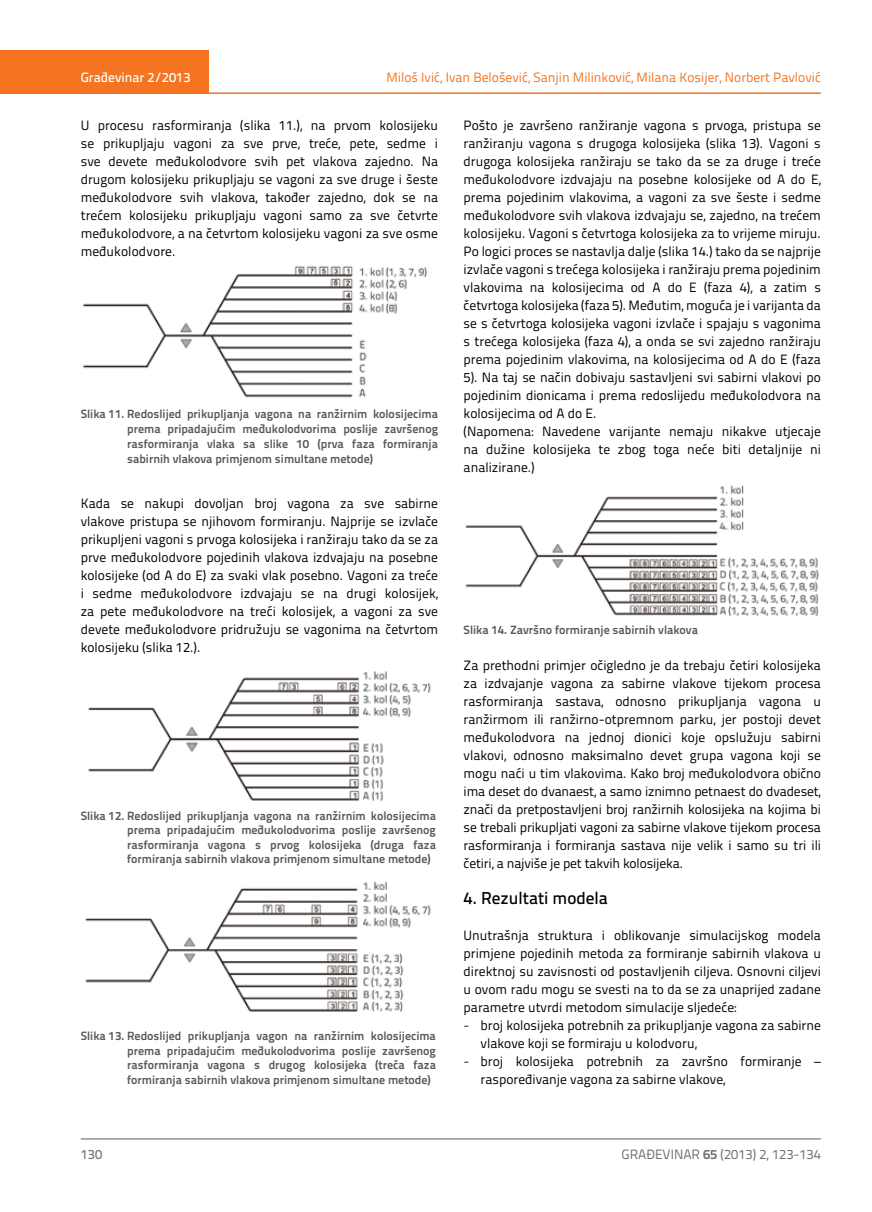
<style>
.page{position:relative;width:872px;height:1212px;background:#fff}
.page>*{position:absolute;margin:0;border:0;box-sizing:border-box;transform-origin:0 0}
.t1{font:500 17.25px "Titillium Text 22 L";color:#000}
.t2{font:13.5px/18px "Titillium Text 22 L";color:#000;text-align:justify}
.t3{font:13.5px "Titillium Text 22 L";color:#f47421}
.t4{font:13.5px "Titillium Text 22 L";color:#6d6e71}
.t5{font:500 13.5px "Titillium Text 22 L";color:#fff}
.t6{font:500 13.5px "Titillium Text 22 L";color:#797a7d}
.t7{font:700 12px/14.4px "Titillium Text 22 L";color:#58595b;text-align:justify}
.s1{font-weight:300}
.s2{font-weight:700}
</style>
<div class="page">
<div style="left:0;top:50px;width:208px;height:44px;background:#f47421"></div>
<hr style="left:0;top:92px;width:821px;height:2px;background:#f47421">
<hr style="left:81px;top:1139px;width:740px;height:1px;background:#58595b">
<img style="left:83px;top:266px;width:344px;height:132px">
<img style="left:88px;top:671px;width:343px;height:131px">
<img style="left:85px;top:881px;width:346px;height:131px">
<img style="left:465px;top:485px;width:354px;height:132px">
<p class="t3" style="left:386px;top:68px;width:436px">Miloš Ivić, Ivan Belošević, Sanjin Milinković, Milana Kosijer, Norbert Pavlović</p>
<p class="t2" style="left:81px;top:115px;width:359px">U procesu rasformiranja (slika 11.), na prvom kolosijeku se prikupljaju vagoni za sve prve, treće, pete, sedme i sve devete međukolodvore svih pet vlakova zajedno. Na drugom kolosijeku prikupljaju se vagoni za sve druge i šeste međukolodvore svih vlakova, također zajedno, dok se na trećem kolosijeku prikupljaju vagoni samo za sve četvrte međukolodvore, a na četvrtom kolosijeku vagoni za sve osme međukolodvore.</p>
<p class="t5" style="left:81px;top:67px;width:111px">Građevinar 2/2013</p>
<p class="t2" style="left:463px;top:115px;width:359px;text-align:left">Pošto je završeno ranžiranje vagona s prvoga, pristupa se ranžiranju vagona s drugoga kolosijeka (slika 13). Vagoni s drugoga kolosijeka ranžiraju se tako da se za druge i treće međukolodvore izdvajaju na posebne kolosijeke od A do E, prema pojedinim vlakovima, a vagoni za sve šeste i sedme međukolodvore svih vlakova izdvajaju se, zajedno, na trećem kolosijeku. Vagoni s četvrtoga kolosijeka za to vrijeme miruju.<br>Po logici proces se nastavlja dalje (slika 14.) tako da se najprije izvlače vagoni s trećega kolosijeka i ranžiraju prema pojedinim vlakovima na kolosijecima od A do E (faza 4), a zatim s četvrtoga kolosijeka (faza 5). Međutim, moguća je i varijanta da se s četvrtoga kolosijeka vagoni izvlače i spajaju s vagonima s trećega kolosijeka (faza 4), a onda se svi zajedno ranžiraju prema pojedinim vlakovima, na kolosijecima od A do E (faza 5). Na taj se način dobivaju sastavljeni svi sabirni vlakovi po pojedinim dionicama i prema redoslijedu međukolodvora na kolosijecima od A do E.<br>(Napomena: Navedene varijante nemaju nikakve utjecaje na dužine kolosijeka te zbog toga neće biti detaljnije ni analizirane.)</p>
<p class="t7" style="left:127px;top:405px;width:312px;line-height:15px;text-indent:-46px">Slika 11. Redoslijed prikupljanja vagona na ranžirnim kolosijecima prema pripadajućim međukolodvorima poslije završenog rasformiranja vlaka sa slike 10 (prva faza formiranja sabirnih vlakova primjenom simultane metode)</p>
<p class="t2" style="left:81px;top:493px;width:359px">Kada se nakupi dovoljan broj vagona za sve sabirne vlakove pristupa se njihovom formiranju. Najprije se izvlače prikupljeni vagoni s prvoga kolosijeka i ranžiraju tako da se za prve međukolodvore pojedinih vlakova izdvajaju na posebne kolosijeke (od A do E) za svaki vlak posebno. Vagoni za treće i sedme međukolodvore izdvajaju se na drugi kolosijek, za pete međukolodvore na treći kolosijek, a vagoni za sve devete međukolodvore pridružuju se vagonima na četvrtom kolosijeku (slika 12.).</p>
<p class="t7" style="left:463px;top:622px;width:236px">Slika 14. Završno formiranje sabirnih vlakova</p>
<p class="t2" style="left:463px;top:655px;width:359px">Za prethodni primjer očigledno je da trebaju četiri kolosijeka za izdvajanje vagona za sabirne vlakove tijekom procesa rasformiranja sastava, odnosno prikupljanja vagona u ranžirmom ili ranžirno-otpremnom parku, jer postoji devet međukolodvora na jednoj dionici koje opslužuju sabirni vlakovi, odnosno maksimalno devet grupa vagona koji se mogu naći u tim vlakovima. Kako broj međukolodvora obično ima deset do dvanaest, a samo iznimno petnaest do dvadeset, znači da pretpostavljeni broj ranžirnih kolosijeka na kojima bi se trebali prikupljati vagoni za sabirne vlakove tijekom procesa rasformiranja i formiranja sastava nije velik i samo su tri ili četiri, a najviše je pet takvih kolosijeka.</p>
<p class="t1" style="left:463px;top:885px;width:146px">4. Rezultati modela</p>
<p class="t2" style="left:463px;top:926px;width:359px">Unutrašnja struktura i oblikovanje simulacijskog modela primjene pojedinih metoda za formiranje sabirnih vlakova u direktnoj su zavisnosti od postavljenih ciljeva. Osnovni ciljevi u ovom radu mogu se svesti na to da se za unaprijed zadane parametre utvrdi metodom simulacije sljedeće:</p>
<p class="t2" style="left:480px;top:1016px;width:342px;text-indent:-17px"><span class="s1">-</span> broj kolosijeka potrebnih za prikupljanje vagona za sabirne vlakove koji se formiraju u kolodvoru,</p>
<p class="t2" style="left:480px;top:1052px;width:342px;text-indent:-17px"><span class="s1">-</span> broj kolosijeka potrebnih za završno formiranje – raspoređivanje vagona za sabirne vlakove,</p>
<p class="t7" style="left:127px;top:808px;width:310px;text-indent:-46px">Slika 12. Redoslijed prikupljanja vagona na ranžirnim kolosijecima prema pripadajućim međukolodvorima poslije završenog rasformiranja vagona s prvog kolosijeka (druga faza formiranja sabirnih vlakova primjenom simultane metode)</p>
<p class="t7" style="left:127px;top:1028px;width:310px;text-indent:-46px">Slika 13. Redoslijed prikupljanja vagon na ranžirnim kolosijecima prema pripadajućim međukolodvorima poslije završenog rasformiranja vagona s drugog kolosijeka (treća faza formiranja sabirnih vlakova primjenom simultane metode)</p>
<p class="t6" style="left:81px;top:1144px;width:23px">130</p>
<p class="t4" style="left:621px;top:1144px;width:201px">GRAĐEVINAR <span class="s2">65</span> (2013) 2, 123-134</p>
</div>
